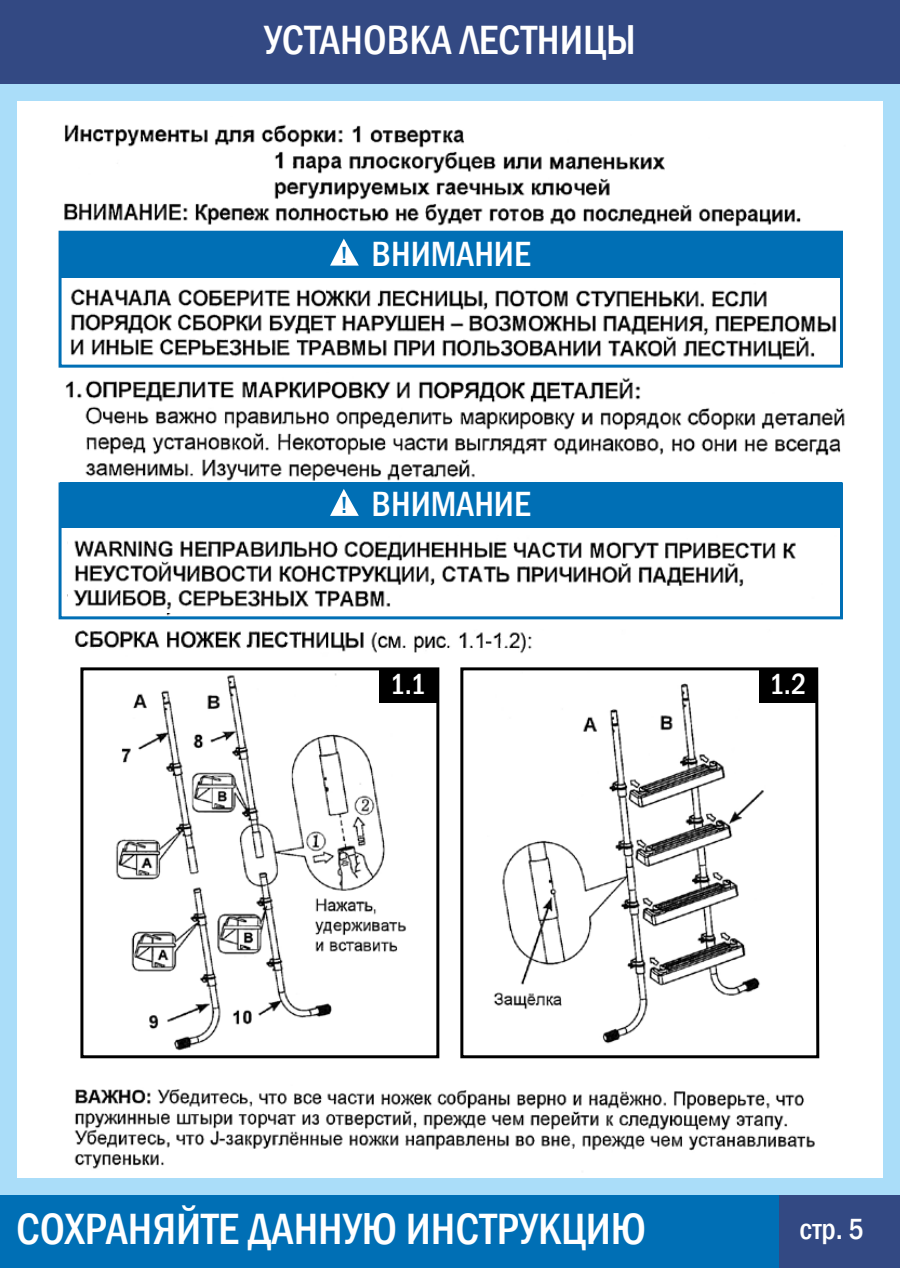
<style>
.page{position:relative;width:900px;height:1268px;background:#fff}
.page>*{position:absolute;margin:0;border:0;box-sizing:border-box;transform-origin:0 0}
.t1{font:500 condensed 45px "Franklin Gothic";color:#fff}
.t2{font:500 condensed 42px "Franklin Gothic";color:#fff}
.t3{font:500 condensed 36px "Franklin Gothic";color:#fff}
.t4{font:500 condensed 30px "Franklin Gothic";color:#fff}
.s1{font-size:24px;color:#006fb5}
</style>
<div class="page">
<div style="left:0;top:78px;width:16px;height:1190px;background:#aaddf9"></div>
<div style="left:884px;top:78px;width:16px;height:1190px;background:#aaddf9"></div>
<div style="left:0;top:1178px;width:900px;height:90px;background:#aaddf9"></div>
<div style="left:0;top:1195px;width:900px;height:73px;background:#006fb5"></div>
<div style="left:779px;top:1195px;width:121px;height:73px;background:#334983"></div>
<div style="left:0;top:0;width:900px;height:85px;background:#334983"></div>
<svg style="left:460px;top:667px;width:360px;height:392px"></svg>
<div style="left:759px;top:668px;width:59px;height:35px;background:#000"></div>
<div style="left:80px;top:667px;width:359px;height:391px;border:3px solid #000"></div>
<div style="left:379px;top:668px;width:59px;height:35px;background:#000"></div>
<div style="left:0;top:84px;width:900px;height:17px;background:#aaddf9"></div>
<img style="left:64px;top:124px;width:737px;height:103px">
<div style="left:60px;top:232px;width:782px;height:46px;background:#006fb5"></div>
<svg style="left:330px;top:238px;width:29px;height:28px"></svg>
<div style="left:59px;top:231px;width:784px;height:137px;border:3px solid #006fb5"></div>
<img style="left:70px;top:288px;width:767px;height:72px">
<img style="left:65px;top:377px;width:780px;height:104px">
<div style="left:60px;top:482px;width:782px;height:46px;background:#006fb5"></div>
<svg style="left:330px;top:489px;width:29px;height:27px"></svg>
<img style="left:62px;top:542px;width:771px;height:78px">
<div style="left:59px;top:482px;width:784px;height:137px;border:3px solid #006fb5"></div>
<img style="left:68px;top:540px;width:765px;height:72px">
<img style="left:75px;top:630px;width:457px;height:24px">
<img style="left:116px;top:673px;width:291px;height:378px">
<img style="left:487px;top:671px;width:279px;height:381px">
<img style="left:74px;top:1089px;width:741px;height:80px">
<p class="t2" style="left:264px;top:12px;width:373px">УСТАНОВКА ЛЕСТНИЦЫ</p>
<p class="t3" style="left:340px;top:230px;width:192px"><span class="s1">!</span> ВНИМАНИЕ</p>
<p class="t3" style="left:340px;top:480px;width:192px"><span class="s1">!</span> ВНИМАНИЕ</p>
<p class="t4" style="left:390px;top:664px;width:37px">1.1</p>
<p class="t4" style="left:769px;top:664px;width:39px">1.2</p>
<p class="t1" style="left:16px;top:1199px;width:632px">СОХРАНЯЙТЕ ДАННУЮ ИНСТРУКЦИЮ</p>
<p class="t4" style="left:800px;top:1209px;width:66px">стр. 5</p>
</div>
